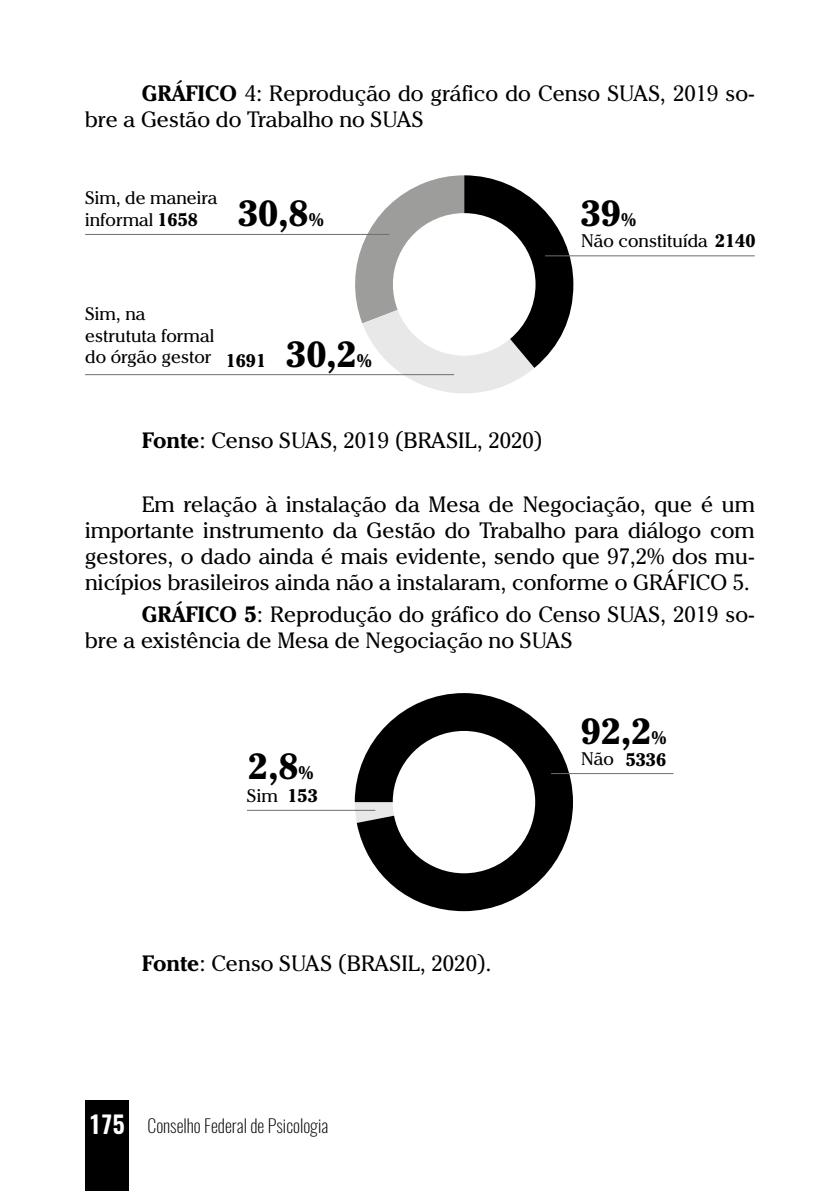
<style>
.page{position:relative;width:840px;height:1191px;background:#fff}
.page>*{position:absolute;margin:0;border:0;box-sizing:border-box;transform-origin:0 0}
.t1{font:700 36px "Cheltenham";color:#000}
.t2{font:22px/26px "Cheltenham";color:#000}
.t3{font:18px/21.6px "Cheltenham";color:#000}
.t4{font:200 18px "Oswald";color:#000}
.t5{font:700 18px "Cheltenham";color:#000}
.s1{font-weight:700}
.s2{font-size:18px}
.s3{font-weight:600;font-size:24px;color:#fff}
</style>
<div class="page">
<div style="left:85px;top:1099px;width:44px;height:92px;background:#000"></div>
<svg style="left:354px;top:693px;width:218px;height:218px"></svg>
<svg style="left:340px;top:175px;width:233px;height:218px"></svg>
<hr style="left:85px;top:234px;width:304px;height:1px;background:#706f6f">
<hr style="left:247px;top:810px;width:128px;height:1px;background:#706f6f">
<hr style="left:545px;top:255px;width:209px;height:1px;background:#706f6f">
<hr style="left:550px;top:773px;width:123px;height:1px;background:#706f6f">
<hr style="left:85px;top:374px;width:369px;height:1px;background:#706f6f">
<p class="t2" style="left:85px;top:80px;width:670px;text-indent:57px"><span class="s1">GRÁFICO</span> 4: Reprodução do gráfico do Censo SUAS, 2019 so&shy;bre a Gestão do Trabalho no SUAS</p>
<p class="t3" style="left:85px;top:187px;width:134px">Sim, de maneira informal <span class="s1">1658</span></p>
<h1 class="t1" style="left:238px;top:191px;width:87px">30,8<span class="s2">%</span></h1>
<p class="t3" style="left:85px;top:303px;width:131px">Sim, na estrututa formal do órgão gestor</p>
<p class="t5" style="left:226px;top:350px;width:42px">1691</p>
<h1 class="t1" style="left:286px;top:332px;width:87px">30,2<span class="s2">%</span></h1>
<p class="t2" style="left:142px;top:427px;width:402px"><span class="s1">Fonte</span>: Censo SUAS, 2019 (BRASIL, 2020)</p>
<h1 class="t1" style="left:580px;top:191px;width:57px">39<span class="s2">%</span></h1>
<p class="t3" style="left:581px;top:230px;width:176px">Não constituída <span class="s1">2140</span></p>
<p class="t2" style="left:85px;top:491px;width:671px;text-align:justify;text-indent:57px">Em relação à instalação da Mesa de Negociação, que é um importante instrumento da Gestão do Trabalho para diálogo com gestores, o dado ainda é mais evidente, sendo que 97,2% dos mu&shy;nicípios brasileiros ainda não a instalaram, conforme o GRÁFICO 5.</p>
<p class="t2" style="left:85px;top:600px;width:670px;text-indent:57px"><span class="s1">GRÁFICO 5</span>: Reprodução do gráfico do Censo SUAS, 2019 so&shy;bre a existência de Mesa de Negociação no SUAS</p>
<h1 class="t1" style="left:248px;top:744px;width:67px">2,8<span class="s2">%</span></h1>
<p class="t3" style="left:247px;top:784px;width:32px">Sim</p>
<p class="t5" style="left:287px;top:784px;width:32px">153</p>
<p class="t2" style="left:142px;top:950px;width:351px"><span class="s1">Fonte</span>: Censo SUAS (BRASIL, 2020).</p>
<p class="t4" style="left:89px;top:1109px;width:241px"><span class="s3">175</span> Conselho Federal de Psicologia</p>
<h1 class="t1" style="left:580px;top:709px;width:87px">92,2<span class="s2">%</span></h1>
<p class="t3" style="left:581px;top:747px;width:34px">Não</p>
<p class="t5" style="left:625px;top:748px;width:42px">5336</p>
</div>
